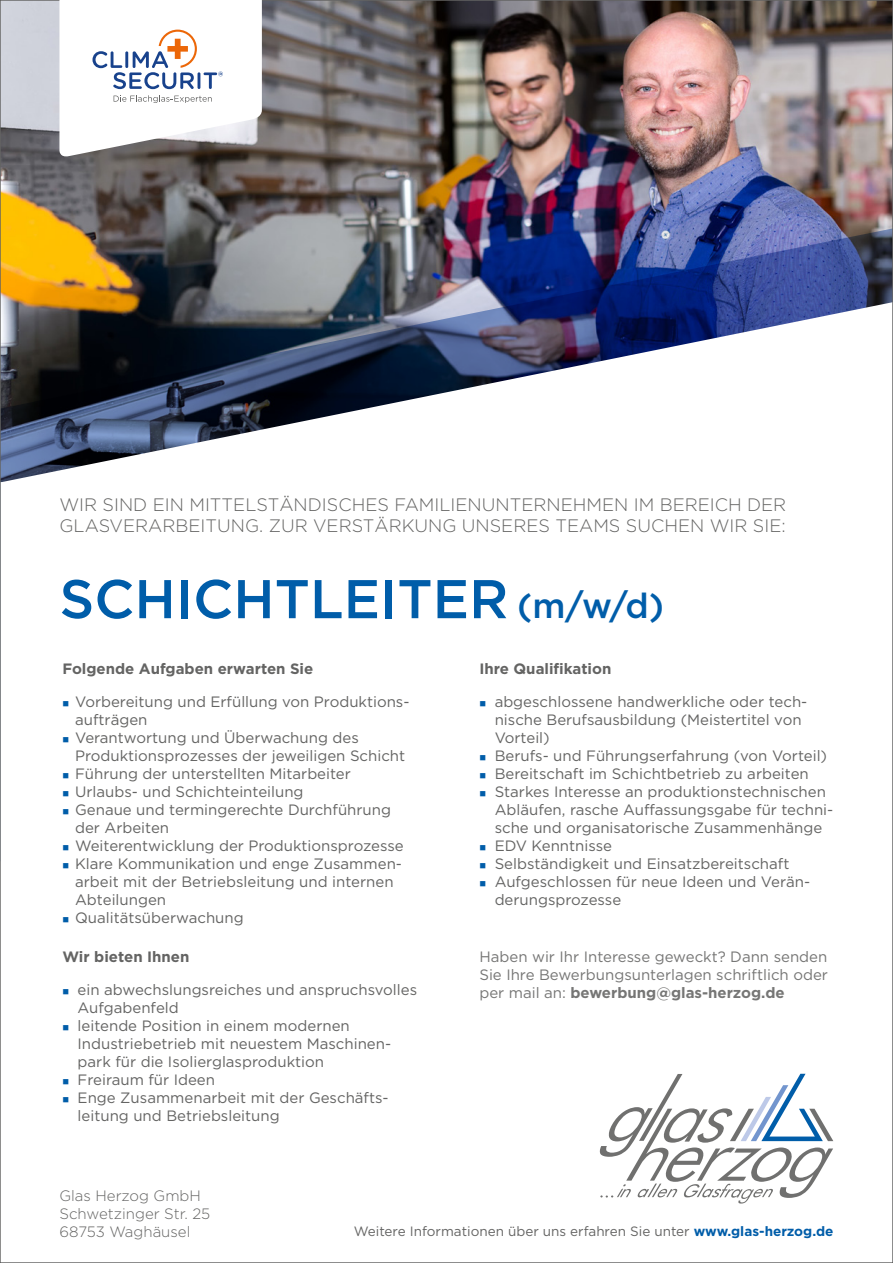
<style>
.page{position:relative;width:893px;height:1263px;background:#fff}
.page>*{position:absolute;margin:0;border:0;box-sizing:border-box;transform-origin:0 0}
.t1{font:500 54.45px "Gotham";color:#005da9}
.t2{font:300 18px/21.6px "Gotham";color:#646463}
.t3{font:15px/18px "Gotham";color:#646463}
.t4{font:15px/18px "Gotham";color:#767675;text-align:justify}
.t5{font:700 15px "Gotham";color:#646463}
.t6{font:300 15px/18px "Gotham";color:#646463}
.t7{font:13.5px "Gotham";color:#646463}
.s1{font-size:34.8px}
.s2{color:#005da9}
.s3{font-weight:700}
.s4{font-weight:700;color:#005da9}
</style>
<div class="page">
<img style="left:2px;top:2px;width:889px;height:91px">
<img style="left:2px;top:93px;width:889px;height:209px">
<svg style="left:2px;top:302px;width:889px;height:180px"></svg>
<svg style="left:600px;top:1074px;width:233px;height:129px"></svg>
<svg style="left:59px;top:0;width:203px;height:158px"></svg>
<p class="t2" style="left:59px;top:493px;width:728px">WIR SIND EIN MITTELSTÄNDISCHES FAMILIENUNTERNEHMEN IM BEREICH DER<br>GLASVERARBEITUNG. ZUR VERSTÄRKUNG UNSERES TEAMS SUCHEN WIR SIE:</p>
<h1 class="t1" style="left:59px;top:568px;width:606px">SCHICHTLEITER <span class="s1">(m/w/d)</span></h1>
<p class="t5" style="left:62px;top:658px;width:252px">Folgende Aufgaben erwarten Sie</p>
<p class="t3" style="left:75px;top:693px;width:336px;text-indent:-13px"><span class="s2">■</span> Vorbereitung und Erfüllung von Produktions&shy;aufträgen</p>
<p class="t3" style="left:75px;top:729px;width:332px;text-indent:-13px"><span class="s2">■</span> Verantwortung und Überwachung des<br>Produktionsprozesses der jeweiligen Schicht</p>
<p class="t3" style="left:62px;top:765px;width:290px"><span class="s2">■</span> Führung der unterstellten Mitarbeiter</p>
<p class="t3" style="left:62px;top:783px;width:243px"><span class="s2">■</span> Urlaubs- und Schichteinteilung</p>
<p class="t3" style="left:75px;top:801px;width:317px;text-indent:-13px"><span class="s2">■</span> Genaue und termingerechte Durchführung der Arbeiten</p>
<p class="t3" style="left:62px;top:837px;width:343px"><span class="s2">■</span> Weiterentwicklung der Produktionsprozesse</p>
<p class="t3" style="left:75px;top:855px;width:328px;text-indent:-13px"><span class="s2">■</span> Klare Kommunikation und enge Zusammen&shy;arbeit mit der Betriebsleitung und internen<br>Abteilungen</p>
<p class="t3" style="left:62px;top:909px;width:183px"><span class="s2">■</span> Qualitätsüberwachung</p>
<p class="t5" style="left:62px;top:946px;width:129px">Wir bieten Ihnen</p>
<p class="t3" style="left:78px;top:981px;width:341px;text-indent:-15px"><span class="s2">■</span> ein abwechslungsreiches und anspruchsvolles<br>Aufgabenfeld</p>
<p class="t3" style="left:78px;top:1017px;width:315px;text-indent:-15px"><span class="s2">■</span> leitende Position in einem modernen<br>Industriebetrieb mit neuestem Maschinen&shy;park für die Isolierglasproduktion</p>
<p class="t3" style="left:62px;top:1071px;width:154px"><span class="s2">■</span> Freiraum für Ideen</p>
<p class="t3" style="left:78px;top:1089px;width:313px;text-indent:-15px"><span class="s2">■</span> Enge Zusammenarbeit mit der Geschäfts&shy;leitung und Betriebsleitung</p>
<p class="t5" style="left:479px;top:658px;width:134px">Ihre Qualifikation</p>
<p class="t3" style="left:495px;top:693px;width:314px;text-indent:-15px"><span class="s2">■</span> abgeschlossene handwerkliche oder tech&shy;nische Berufsausbildung (Meistertitel von<br>Vorteil)</p>
<p class="t3" style="left:479px;top:747px;width:349px"><span class="s2">■</span> Berufs- und Führungserfahrung (von Vorteil)</p>
<p class="t3" style="left:479px;top:765px;width:331px"><span class="s2">■</span> Bereitschaft im Schichtbetrieb zu arbeiten</p>
<p class="t3" style="left:495px;top:783px;width:340px;text-indent:-15px"><span class="s2">■</span> Starkes Interesse an produktionstechnischen<br>Abläufen, rasche Auffassungsgabe für techni&shy;sche und organisatorische Zusammenhänge</p>
<p class="t3" style="left:479px;top:837px;width:134px"><span class="s2">■</span> EDV Kenntnisse</p>
<p class="t3" style="left:479px;top:855px;width:311px"><span class="s2">■</span> Selbständigkeit und Einsatzbereitschaft</p>
<p class="t3" style="left:495px;top:873px;width:317px;text-indent:-15px"><span class="s2">■</span> Aufgeschlossen für neue Ideen und Verän&shy;derungsprozesse</p>
<p class="t4" style="left:479px;top:947px;width:350px">Haben wir Ihr Interesse geweckt? Dann senden Sie Ihre Bewerbungsunterlagen schriftlich oder per mail an: <span class="s3">bewerbung@glas-herzog.de</span></p>
<p class="t6" style="left:59px;top:1186px;width:152px">Glas Herzog GmbH<br>Schwetzinger Str. 25<br>68753 Waghäusel</p>
<p class="t7" style="left:354px;top:1224px;width:481px">Weitere Informationen über uns erfahren Sie unter <span class="s4">www.glas-herzog.de</span></p>
</div>
